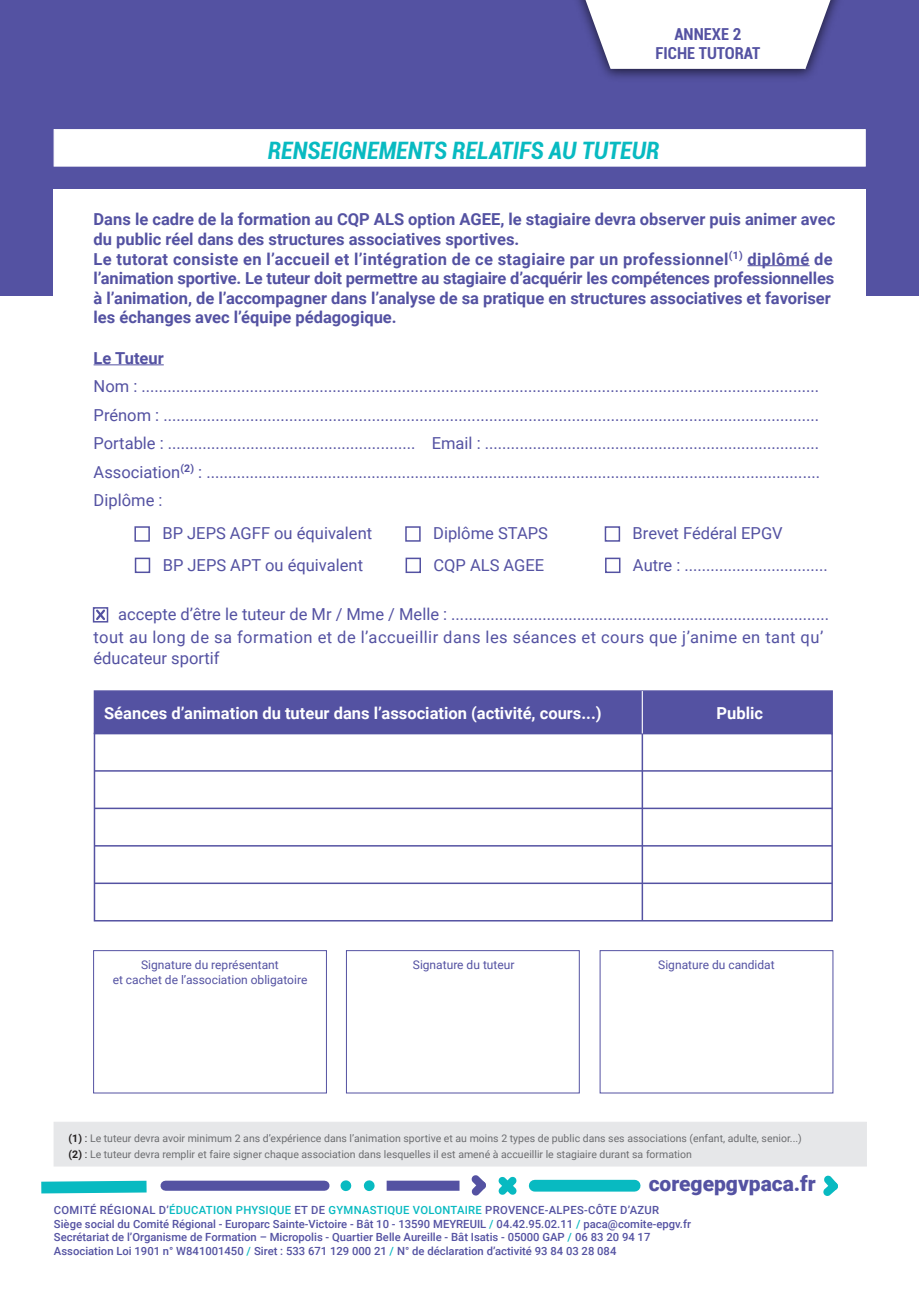
<style>
.page{position:relative;width:919px;height:1289px;background:#fff}
.page>*{position:absolute;margin:0;border:0;box-sizing:border-box;transform-origin:0 0}
.t1{font:italic 700 condensed 24px "Roboto";color:#08bac1}
.t2{font:900 21px "Roboto";color:#5452a2}
.t3{font:16.5px/28.5px "Roboto";color:#5452a2}
.t4{font:700 16.5px/19.5px "Roboto";color:#5452a2}
.t5{font:16.5px/22.5px "Roboto";letter-spacing:.025em;color:#5452a2}
.t6{font:700 16.5px "Roboto";color:#fff}
.t7{font:700 condensed 16.5px/19.5px "Roboto";color:#5452a2;text-align:center}
.t8{font:12px/15px "Roboto";color:#5452a2;text-align:center}
.t9{font:500 11.25px/13.5px "Roboto";color:#5452a2}
.t10{font:10.5px "Roboto";color:#6c6d70}
.s1{font-weight:700;color:#231f20}
.s2{color:#231f20}
.s3{color:#08bac1}
</style>
<div class="page">
<div style="left:0;top:0;width:918px;height:295px;background:#5452a2"></div>
<div style="left:53px;top:189px;width:812px;height:931px;background:#fff"></div>
<img style="left:578px;top:0;width:261px;height:78px">
<svg style="left:585px;top:0;width:245px;height:69px;background:#ebebf2"></svg>
<hr style="left:94px;top:364px;width:70px;height:1px;background:#5452a2">
<div style="left:54px;top:1121px;width:812px;height:45px;background:#e6e7e9;border:1px solid #e6e7e9"></div>
<div style="left:54px;top:129px;width:811px;height:37px;background:#fff;border:1px solid #fff"></div>
<hr style="left:747px;top:265px;width:62px;height:1px;background:#5452a2">
<div style="left:94px;top:690px;width:738px;height:44px;background:#5452a2;border:2px solid #5452a2"></div>
<div style="left:93px;top:950px;width:234px;height:143px;border:1px solid #5452a2"></div>
<div style="left:134px;top:526px;width:16px;height:15px;border:2px solid #5452a2"></div>
<div style="left:135px;top:557px;width:15px;height:16px;border:2px solid #5452a2"></div>
<div style="left:405px;top:526px;width:15px;height:15px;border:2px solid #5452a2"></div>
<div style="left:405px;top:557px;width:16px;height:16px;border:2px solid #5452a2"></div>
<div style="left:604px;top:526px;width:16px;height:15px;border:2px solid #5452a2"></div>
<div style="left:605px;top:557px;width:15px;height:16px;border:2px solid #5452a2"></div>
<div style="left:93px;top:607px;width:15px;height:15px;border:2px solid #5452a2"></div>
<svg style="left:94px;top:607px;width:13px;height:15px"></svg>
<div style="left:94px;top:732px;width:738px;height:189px;border:2px solid #5452a2"></div>
<hr style="left:94px;top:882px;width:738px;height:2px;background:#5452a2">
<hr style="left:94px;top:845px;width:738px;height:1px;background:#5452a2">
<hr style="left:94px;top:807px;width:738px;height:2px;background:#5452a2">
<hr style="left:94px;top:770px;width:738px;height:1px;background:#5452a2">
<hr style="left:641px;top:733px;width:2px;height:187px;background:#5452a2">
<hr style="left:641px;top:691px;width:1px;height:42px;background:#fff">
<div style="left:346px;top:950px;width:233px;height:143px;border:1px solid #5452a2"></div>
<div style="left:599px;top:950px;width:234px;height:143px;border:1px solid #5452a2"></div>
<div style="left:391px;top:1180px;width:63px;height:10px;background:#5452a2"></div>
<svg style="left:41px;top:1180px;width:106px;height:14px"></svg>
<svg style="left:471px;top:1175px;width:15px;height:21px"></svg>
<svg style="left:823px;top:1175px;width:15px;height:21px"></svg>
<div style="left:165px;top:1180px;width:159px;height:10px;background:#5452a2"></div>
<svg style="left:340px;top:1180px;width:12px;height:11px"></svg>
<svg style="left:363px;top:1180px;width:12px;height:11px"></svg>
<svg style="left:498px;top:1176px;width:19px;height:19px"></svg>
<div style="left:534px;top:1179px;width:100px;height:12px;background:#08bac1"></div>
<p class="t7" style="left:655px;top:23px;width:106px">ANNEXE 2<br>FICHE TUTORAT</p>
<h1 class="t1" style="left:268px;top:133px;width:393px">RENSEIGNEMENTS RELATIFS AU TUTEUR</h1>
<p class="t4" style="left:94px;top:209px;width:743px">Dans le cadre de la formation au CQP ALS option AGEE, le stagiaire devra observer puis animer avec du public réel dans des structures associatives sportives.<br>Le tutorat consiste en l’accueil et l’intégration de ce stagiaire par un professionnel<sup>(1)</sup> diplômé de l’animation sportive. Le tuteur doit permettre au stagiaire d’acquérir les compétences professionnelles à l’animation, de l’accompagner dans l’analyse de sa pratique en structures associatives et favoriser les échanges avec l’équipe pédagogique.</p>
<p class="t4" style="left:94px;top:347px;width:72px">Le Tuteur</p>
<p class="t3" style="left:94px;top:371px;width:728px;text-align:justify">Nom : ............................................................................................................................................................<br>Prénom : .......................................................................................................................................................<br>Portable : ......................................................... Email : .............................................................................<br>Association<sup>(2)</sup> : .............................................................................................................................................<br>Diplôme :</p>
<p class="t3" style="left:162px;top:517px;width:211px;line-height:31.3px">BP JEPS AGFF ou équivalent<br>BP JEPS APT ou équivalent</p>
<p class="t3" style="left:433px;top:517px;width:116px;line-height:31.3px">Diplôme STAPS<br>CQP ALS AGEE</p>
<p class="t3" style="left:632px;top:517px;width:197px;line-height:31.3px">Brevet Fédéral EPGV<br>Autre : .................................</p>
<p class="t5" style="left:94px;top:602px;width:736px;text-indent:25px">accepte d’être le tuteur de Mr / Mme / Melle : ....................................................................................... tout au long de sa formation et de l’accueillir dans les séances et cours que j’anime en tant qu’</p>
<p class="t3" style="left:94px;top:643px;width:127px">éducateur sportif</p>
<p class="t6" style="left:104px;top:701px;width:499px">Séances d’animation du tuteur dans l’association (activité, cours...)</p>
<p class="t6" style="left:716px;top:701px;width:48px">Public</p>
<p class="t8" style="left:113px;top:957px;width:196px">Signature du représentant<br>et cachet de l’association obligatoire</p>
<p class="t8" style="left:413px;top:957px;width:103px">Signature du tuteur</p>
<p class="t8" style="left:658px;top:957px;width:118px">Signature du candidat</p>
<p class="t10" style="left:68px;top:1130px;width:735px"><span class="s1">(1)</span> <span class="s2">:</span> Le tuteur devra avoir minimum 2 ans d’expérience dans l’animation sportive et au moins 2 types de public dans ses associations (enfant, adulte, senior...)</p>
<p class="t10" style="left:68px;top:1147px;width:625px"><span class="s1">(2)</span> <span class="s2">:</span> Le tuteur devra remplir et faire signer chaque association dans lesquelles il est amené à accueillir le stagiaire durant sa formation</p>
<p class="t2" style="left:648px;top:1168px;width:169px">coregepgvpaca.fr</p>
<p class="t9" style="left:54px;top:1202px;width:638px">COMITÉ RÉGIONAL D’<span class="s3">ÉDUCATION PHYSIQUE</span> ET DE <span class="s3">GYMNASTIQUE VOLONTAIRE</span> PROVENCE-ALPES-CÔTE D’AZUR<br>Siège social du Comité Régional - Europarc Sainte-Victoire - Bât 10 - 13590 MEYREUIL <span class="s3">/</span> 04.42.95.02.11 <span class="s3">/</span> paca@comite-epgv.fr Secrétariat de l’Organisme de Formation – Micropolis - Quartier Belle Aureille - Bât Isatis - 05000 GAP <span class="s3">/</span> 06 83 20 94 17<br>Association Loi 1901 n° W841001450 <span class="s3">/</span> Siret : 533 671 129 000 21 <span class="s3">/</span> N° de déclaration d’activité 93 84 03 28 084</p>
</div>
